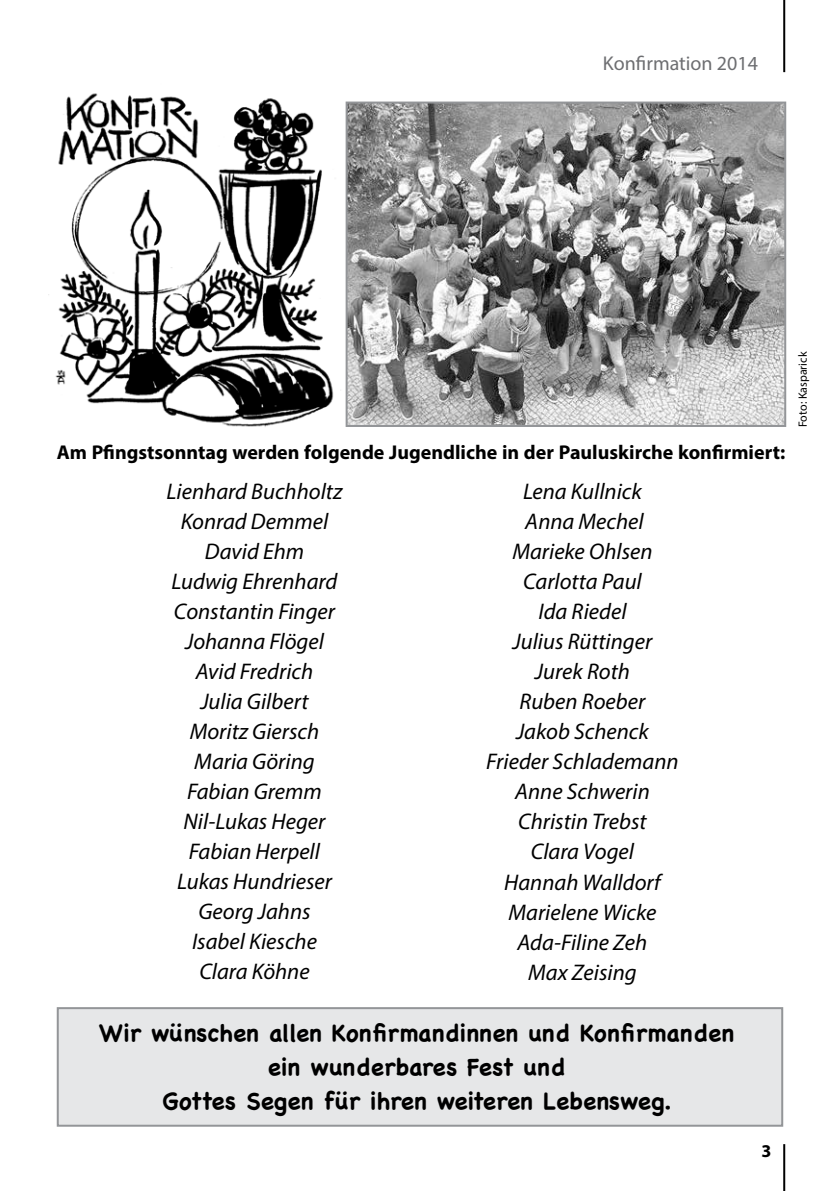
<style>
.page{position:relative;width:840px;height:1191px;background:#fff}
.page>*{position:absolute;margin:0;border:0;box-sizing:border-box;transform-origin:0 0}
.t1{font:700 24px/34px "Chalkboard";color:#000;text-align:center}
.t2{font:italic 22.6px/30px "Myriad Pro";color:#000;text-align:center}
.t3{font:700 20px "Myriad Pro";color:#000}
.t4{font:20px "Myriad Pro";color:#6d6e71}
.t5{font:700 18px "Myriad Pro";color:#000}
.t6{font:12px "Myriad Pro";color:#000}
</style>
<div class="page">
<img style="left:348px;top:105px;width:434px;height:319px">
<div style="left:345px;top:102px;width:440px;height:325px;border:2px solid #939598"></div>
<div style="left:57px;top:1007px;width:725px;height:119px;background:#e6e7e8;border:2px solid #939598"></div>
<hr style="left:782px;top:0;width:2px;height:72px;background:#000">
<hr style="left:782px;top:1144px;width:2px;height:47px;background:#000">
<img style="left:48px;top:93px;width:286px;height:334px">
<p class="t4" style="left:602px;top:51px;width:156px">Konfirmation 2014</p>
<p class="t3" style="left:57px;top:439px;width:729px">Am Pfingstsonntag werden folgende Jugendliche in der Pauluskirche konfirmiert:</p>
<p class="t2" style="left:166px;top:476px;width:177px">Lienhard Buchholtz<br>Konrad Demmel<br>David Ehm<br>Ludwig Ehrenhard<br>Constantin Finger<br>Johanna Flögel<br>Avid Fredrich<br>Julia Gilbert<br>Moritz Giersch<br>Maria Göring<br>Fabian Gremm<br>Nil-Lukas Heger<br>Fabian Herpell<br>Lukas Hundrieser<br>Georg Jahns<br>Isabel Kiesche<br>Clara Köhne</p>
<p class="t2" style="left:486px;top:476px;width:194px">Lena Kullnick<br>Anna Mechel<br>Marieke Ohlsen<br>Carlotta Paul<br>Ida Riedel<br>Julius Rüttinger<br>Jurek Roth<br>Ruben Roeber<br>Jakob Schenck<br>Frieder Schlademann<br>Anne Schwerin<br>Christin Trebst<br>Clara Vogel<br>Hannah Walldorf<br>Marielene Wicke<br>Ada-Filine Zeh<br>Max Zeising</p>
<p class="t6" style="left:795px;top:427px;width:77px;rotate:-90deg">Foto: Kasparick</p>
<p class="t1" style="left:99px;top:1015px;width:636px">Wir wünschen allen Konfirmandinnen und Konfirmanden ein wunderbares Fest und<br>Gottes Segen für ihren weiteren Lebensweg.</p>
<p class="t5" style="left:761px;top:1139px;width:11px">3</p>
</div>
